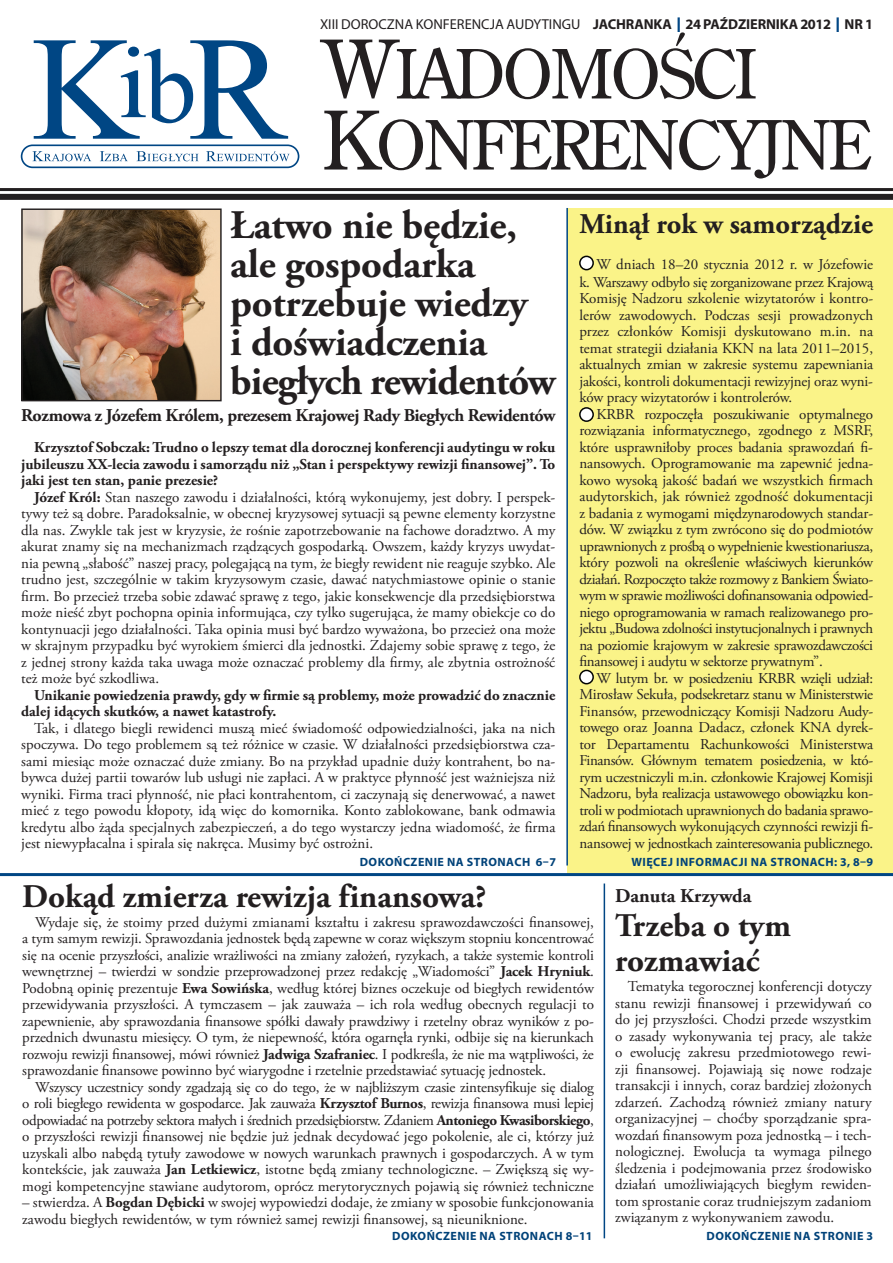
<style>
.page{position:relative;width:893px;height:1263px;background:#fff}
.page>*{position:absolute;margin:0;border:0;box-sizing:border-box;transform-origin:0 0}
.t1{font:67.5px/71.1px "Century Old Style Std";letter-spacing:-.055em;color:#231f20}
.t2{font:700 40.5px/39px "Adobe Garamond Pro";letter-spacing:-.005em;color:#231f20}
.t3{font:700 33px/34.2px "Adobe Garamond Pro";color:#231f20}
.t4{font:700 28.5px "Adobe Garamond Pro";color:#231f20}
.t5{font:700 19.5px "Adobe Garamond Pro";color:#231f20}
.t6{font:700 18px "Adobe Garamond Pro";letter-spacing:-.02em;color:#231f20}
.t7{font:15px/16.5px "Adobe Garamond Pro";color:#231f20;text-align:justify}
.t8{font:700 15px/16.5px "Adobe Garamond Pro";color:#231f20;text-align:justify}
.t9{font:15px/18px "Adobe Garamond Pro";letter-spacing:-.02em;color:#231f20;text-align:right}
.t10{font:14.4px "Myriad Pro";color:#231f20}
.t11{font:700 14.4px "Myriad Pro";letter-spacing:-.01em;color:#231f20}
.t12{font:700 12px "Myriad Pro";letter-spacing:.04em;color:#004279}
.s1{font-size:21.6px;color:#004684}
.s2{font-size:80.4px}
.s3{font-weight:700}
</style>
<div class="page">
<div style="left:568px;top:208px;width:325px;height:666px;background:#faf388"></div>
<svg style="left:21px;top:40px;width:278px;height:128px"></svg>
<hr style="left:0;top:188px;width:893px;height:3px;background:#231f20">
<svg style="left:676px;top:32px;width:9px;height:14px"></svg>
<div style="left:0;top:194px;width:893px;height:6px;background:#231f20"></div>
<hr style="left:566px;top:208px;width:2px;height:657px;background:#004684">
<hr style="left:0;top:873px;width:893px;height:3px;background:#004684">
<div style="left:580px;top:256px;width:13px;height:14px;background:#fff;border-radius:50%"></div>
<div style="left:579px;top:256px;width:15px;height:14px;border:2px solid #040503;border-radius:50%"></div>
<div style="left:580px;top:408px;width:13px;height:13px;background:#fff;border-radius:50%"></div>
<div style="left:579px;top:407px;width:15px;height:15px;border:2px solid #040503;border-radius:50%"></div>
<div style="left:580px;top:670px;width:13px;height:14px;background:#fff;border-radius:50%"></div>
<div style="left:579px;top:670px;width:15px;height:14px;border:2px solid #040503;border-radius:50%"></div>
<img style="left:23px;top:210px;width:197px;height:189px">
<div style="left:21px;top:208px;width:201px;height:193px;border:1px solid #231f20"></div>
<hr style="left:604px;top:883px;width:1px;height:355px;background:#004684">
<p class="t11" style="left:593px;top:14px;width:282px">JACHRANKA <span class="s1">I</span> 24 PAŹDZIERN IKA 2012 <span class="s1">I</span> NR 1</p>
<p class="t10" style="left:320px;top:15px;width:262px">XIII DOROCZNA KONFERENCJA AUDYTINGU</p>
<h1 class="t1" style="left:322px;top:37px;width:552px"><span class="s2">W</span>IADOMOSCI<br><span class="s2">K</span>ONFERENCYJNE</h1>
<h2 class="t2" style="left:230px;top:206px;width:327px">Łatwo nie będzie, ale gospodarka potrzebuje wiedzy<br>i doświadczenia biegłych rewidentów</h2>
<p class="t6" style="left:21px;top:404px;width:536px">Rozmowa z Józefem Królem, prezesem Krajowej Rady Biegłych Rewidentów</p>
<p class="t8" style="left:21px;top:439px;width:536px;text-indent:13px">Krzysztof Sobczak: Trudno o lepszy temat dla dorocznej konferencji audytingu w roku jubileuszu XX-lecia zawodu i samorządu niż „Stan i perspektywy rewizji finansowej”. To jaki jest ten stan, panie prezesie?</p>
<p class="t7" style="left:21px;top:489px;width:536px;text-indent:13px"><span class="s3">Józef Król:</span> Stan naszego zawodu i działalności, którą wykonujemy, jest dobry. I perspek&shy;tywy też są dobre. Paradoksalnie, w obecnej kryzysowej sytuacji są pewne elementy korzystne dla nas. Zwykle tak jest w kryzysie, że rośnie zapotrzebowanie na fachowe doradztwo. A my akurat znamy się na mechanizmach rządzących gospodarką. Owszem, każdy kryzys uwydat&shy;nia pewną „słabość” naszej pracy, polegającą na tym, że biegły rewident nie reaguje szybko. Ale trudno jest, szczególnie w takim kryzysowym czasie, dawać natychmiastowe opinie o stanie firm. Bo przecież trzeba sobie zdawać sprawę z tego, jakie konsekwencje dla przedsiębiorstwa może nieść zbyt pochopna opinia informująca, czy tylko sugerująca, że mamy obiekcje co do kontynuacji jego działalności. Taka opinia musi być bardzo wyważona, bo przecież ona może w skrajnym przypadku być wyrokiem śmierci dla jednostki. Zdajemy sobie sprawę z tego, że z jednej strony każda taka uwaga może oznaczać problemy dla firmy, ale zbytnia ostrożność też może być szkodliwa.</p>
<p class="t8" style="left:21px;top:687px;width:536px;text-indent:13px">Unikanie powiedzenia prawdy, gdy w firmie są problemy, może prowadzić do znacznie dalej idących skutków, a nawet katastrofy.</p>
<p class="t7" style="left:21px;top:720px;width:536px;text-indent:13px">Tak, i dlatego biegli rewidenci muszą mieć świadomość odpowiedzialności, jaka na nich spoczywa. Do tego problemem są też różnice w czasie. W działalności przedsiębiorstwa cza&shy;sami miesiąc może oznaczać duże zmiany. Bo na przykład upadnie duży kontrahent, bo na&shy;bywca dużej partii towarów lub usługi nie zapłaci. A w praktyce płynność jest ważniejsza niż wyniki. Firma traci płynność, nie płaci kontrahentom, ci zaczynają się denerwować, a nawet mieć z tego powodu kłopoty, idą więc do komornika. Konto zablokowane, bank odmawia kredytu albo żąda specjalnych zabezpieczeń, a do tego wystarczy jedna wiadomość, że firma jest niewypłacalna i spirala się nakręca. Musimy być ostrożni.</p>
<p class="t12" style="left:360px;top:854px;width:198px">DOKOŃCZENIE NA STRONACH 6–7</p>
<p class="t12" style="left:631px;top:854px;width:243px">WIĘCEJ INFORMACJI NA STRONACH: 3, 8–9</p>
<h3 class="t5" style="left:615px;top:884px;width:138px">Danuta Krzywda</h3>
<h3 class="t3" style="left:615px;top:909px;width:177px">Trzeba o tym rozmawiać</h3>
<p class="t7" style="left:615px;top:979px;width:258px;text-indent:13px">Tematyka tegorocznej konferencji dotyczy stanu rewizji finansowej i przewidywań co do jej przyszłości. Chodzi przede wszystkim o zasady wykonywania tej pracy, ale także o ewolucję zakresu przedmiotowego rewi&shy;zji finansowej. Pojawiają się nowe rodzaje transakcji i innych, coraz bardziej złożonych zdarzeń. Zachodzą również zmiany natury organizacyjnej – choćby sporządzanie spra&shy;wozdań finansowym poza jednostką – i tech&shy;nologicznej. Ewolucja ta wymaga pilnego śledzenia i podejmowania przez środowisko działań umożliwiających biegłym rewiden&shy;tom sprostanie coraz trudniejszym zadaniom związanym z wykonywaniem zawodu.</p>
<p class="t12" style="left:392px;top:1228px;width:202px">DOKOŃCZENIE NA STRONACH 8–11</p>
<h3 class="t4" style="left:579px;top:207px;width:295px">Minął rok w samorządzie</h3>
<p class="t9" style="left:579px;top:255px;width:295px">W dniach 18–20 stycznia 2012 r. w Józefowie<br>k. Warszawy odbyło się zorganizowane przez Krajową</p>
<p class="t7" style="left:579px;top:291px;width:295px">Komisję Nadzoru szkolenie wizytatorów i kontro&shy;lerów zawodowych. Podczas sesji prowadzonych przez członków Komisji dyskutowano m.in. na temat strategii działania KKN na lata 2011–2015, aktualnych zmian w zakresie systemu zapewniania jakości, kontroli dokumentacji rewizyjnej oraz wyni&shy;ków pracy wizytatorów i kontrolerów.</p>
<p class="t7" style="left:579px;top:406px;width:295px;text-indent:17px">KRBR rozpoczęła poszukiwanie optymalnego rozwiązania informatycznego, zgodnego z MSRF, które usprawniłoby proces badania sprawozdań fi&shy;nansowych. Oprogramowanie ma zapewnić jedna&shy;kowo wysoką jakość badań we wszystkich firmach audytorskich, jak również zgodność dokumentacji z badania z wymogami międzynarodowych standar&shy;dów. W związku z tym zwrócono się do podmiotów uprawnionych z prośbą o wypełnienie kwestionariusza, który pozwoli na określenie właściwych kierunków działań. Rozpoczęto także rozmowy z Bankiem Świato&shy;wym w sprawie możliwości dofinansowania odpowied&shy;niego oprogramowania w ramach realizowanego pro&shy;jektu „Budowa zdolności instytucjonalnych i prawnych na poziomie krajowym w zakresie sprawozdawczości finansowej i audytu w sektorze prywatnym”.</p>
<p class="t7" style="left:579px;top:670px;width:295px;text-indent:17px">W lutym br. w posiedzeniu KRBR wzięli udział:<br>Mirosław Sekuła, podsekretarz stanu w Ministerstwie Finansów, przewodniczący Komisji Nadzoru Audy&shy;towego oraz Joanna Dadacz, członek KNA dyrek&shy;tor Departamentu Rachunkowości Ministerstwa Finansów. Głównym tematem posiedzenia, w któ&shy;rym uczestniczyli m.in. członkowie Krajowej Komisji Nadzoru, była realizacja ustawowego obowiązku kon&shy;troli w podmiotach uprawnionych do badania sprawo&shy;zdań finansowych wykonujących czynności rewizji fi&shy;nansowej w jednostkach zainteresowania publicznego.</p>
<h3 class="t3" style="left:22px;top:880px;width:466px">Dokąd zmierza rewizja finansowa?</h3>
<p class="t7" style="left:22px;top:914px;width:573px;text-indent:13px">Wydaje się, że stoimy przed dużymi zmianami kształtu i zakresu sprawozdawczości finansowej, a tym samym rewizji. Sprawozdania jednostek będą zapewne w coraz większym stopniu koncentrować się na ocenie przyszłości, analizie wrażliwości na zmiany założeń, ryzykach, a także systemie kontroli wewnętrznej – twierdzi w sondzie przeprowadzonej przez redakcję „Wiadomości” <span class="s3">Jacek Hryniuk</span>.<br>Podobną opinię prezentuje <span class="s3">Ewa Sowińska</span>, według której biznes oczekuje od biegłych rewidentów przewidywania przyszłości. A tymczasem – jak zauważa – ich rola według obecnych regulacji to zapewnienie, aby sprawozdania finansowe spółki dawały prawdziwy i rzetelny obraz wyników z po&shy;przednich dwunastu miesięcy. O tym, że niepewność, która ogarnęła rynki, odbije się na kierunkach rozwoju rewizji finansowej, mówi również <span class="s3">Jadwiga Szafraniec</span>. I podkreśla, że nie ma wątpliwości, że sprawozdanie finansowe powinno być wiarygodne i rzetelnie przedstawiać sytuację jednostek.</p>
<p class="t7" style="left:22px;top:1079px;width:573px;text-indent:13px">Wszyscy uczestnicy sondy zgadzają się co do tego, że w najbliższym czasie zintensyfikuje się dialog o roli biegłego rewidenta w gospodarce. Jak zauważa <span class="s3">Krzysztof Burnos</span>, rewizja finansowa musi lepiej odpowiadać na potrzeby sektora małych i średnich przedsiębiorstw. Zdaniem <span class="s3">Antoniego Kwasiborskiego</span>, o przyszłości rewizji finansowej nie będzie już jednak decydować jego pokolenie, ale ci, którzy już uzyskali albo nabędą tytuły zawodowe w nowych warunkach prawnych i gospodarczych. A w tym kontekście, jak zauważa <span class="s3">Jan Letkiewicz</span>, istotne będą zmiany technologiczne. – Zwiększą się wy&shy;mogi kompetencyjne stawiane audytorom, oprócz merytorycznych pojawią się również techniczne</p>
<p class="t7" style="left:22px;top:1195px;width:573px">– stwierdza. A <span class="s3">Bogdan Dębicki</span> w swojej wypowiedzi dodaje, że zmiany w sposobie funkcjonowania zawodu biegłych rewidentów, w tym również samej rewizji finansowej, są nieuniknione.</p>
<p class="t12" style="left:707px;top:1228px;width:168px">DOKOŃCZENIE NA STRONIE 3</p>
</div>
